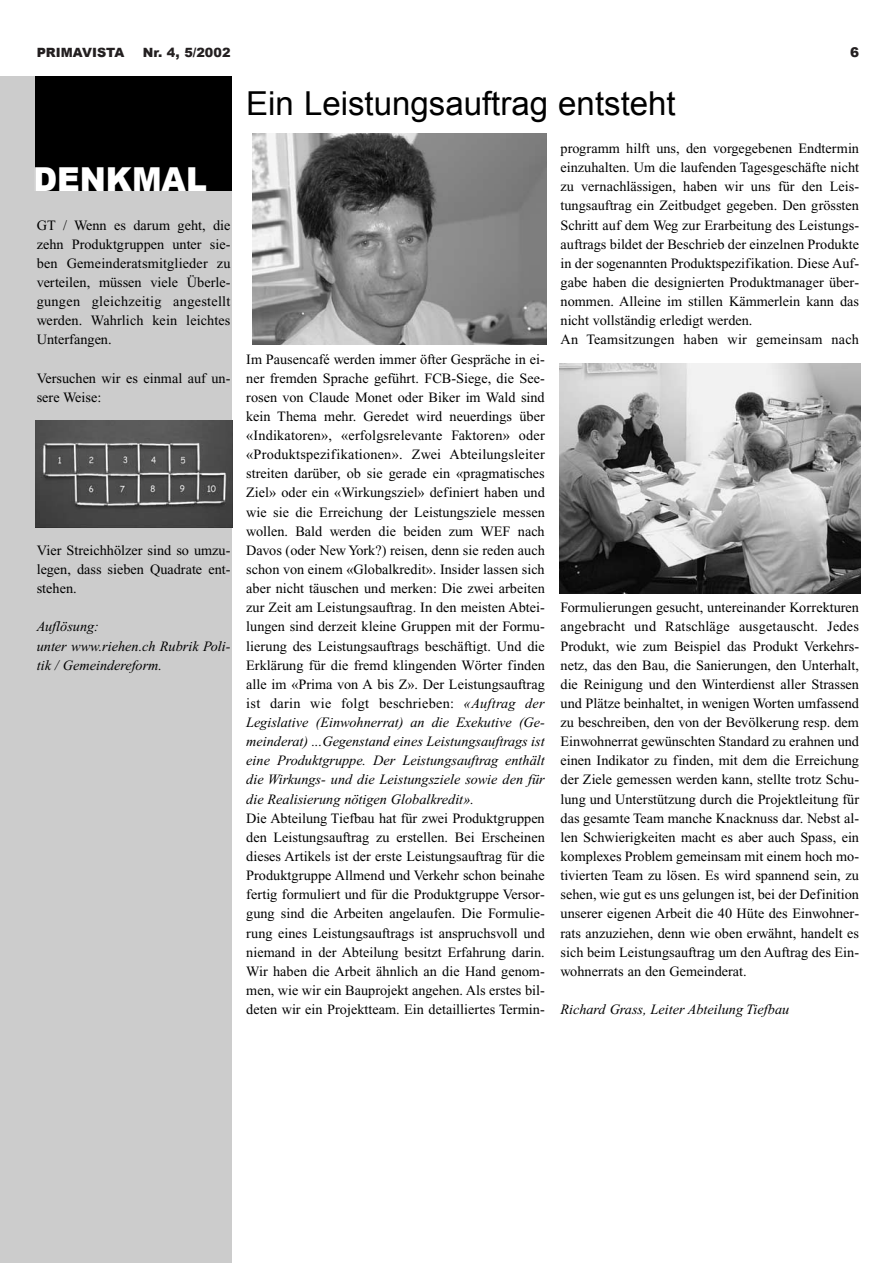
<style>
.page{position:relative;width:893px;height:1263px;background:#fff}
.page>*{position:absolute;margin:0;border:0;box-sizing:border-box;transform-origin:0 0}
.t1{font:33px "Arial";color:#000}
.t2{font:900 33px "Arial";color:#fff;scale:.95 1}
.t3{font:14.25px/19.2px "Times New Roman";color:#000;text-align:justify}
.t4{font:italic 14.25px/19.2px "Times New Roman";color:#000}
.t5{font:900 13.5px "Arial";color:#231f20}
.t6{font:900 12.75px "Arial";color:#231f20}
.s1{font-style:italic}
</style>
<div class="page">
<div style="left:0;top:77px;width:232px;height:1186px;background:#ccc"></div>
<div style="left:35px;top:77px;width:197px;height:114px;background:#000"></div>
<img style="left:252px;top:134px;width:294px;height:210px">
<img style="left:559px;top:364px;width:301px;height:229px">
<img style="left:35px;top:421px;width:197px;height:106px">
<p class="t6" style="left:37px;top:43px;width:89px">PRIMAVISTA</p>
<p class="t6" style="left:143px;top:43px;width:89px">Nr. 4, 5/2002</p>
<p class="t5" style="left:850px;top:43px;width:11px">6</p>
<h1 class="t2" style="left:33px;top:155px;width:185px">DENKMAL</h1>
<p class="t3" style="left:37px;top:217px;width:195px">GT / Wenn es darum geht, die zehn Produktgruppen unter sie&shy;ben Gemeinderatsmitglieder zu verteilen, müssen viele Überle&shy;gungen gleichzeitig angestellt werden. Wahrlich kein leichtes Unterfangen.</p>
<p class="t3" style="left:37px;top:370px;width:195px">Versuchen wir es einmal auf un&shy;sere Weise:</p>
<p class="t3" style="left:37px;top:542px;width:195px">Vier Streichhölzer sind so umzu&shy;legen, dass sieben Quadrate ent&shy;stehen.</p>
<p class="t4" style="left:37px;top:618px;width:195px">Auflösung:<br>unter www.riehen.ch Rubrik Poli&shy;tik / Gemeindereform.</p>
<h1 class="t1" style="left:246px;top:85px;width:431px">Ein Leistungsauftrag entsteht</h1>
<p class="t3" style="left:246px;top:351px;width:300px">Im Pausencafé werden immer öfter Gespräche in ei&shy;ner fremden Sprache geführt. FCB-Siege, die See&shy;rosen von Claude Monet oder Biker im Wald sind kein Thema mehr. Geredet wird neuerdings über «Indikatoren», «erfolgsrelevante Faktoren» oder «Produktspezifikationen». Zwei Abteilungsleiter streiten darüber, ob sie gerade ein «pragmatisches Ziel» oder ein «Wirkungsziel» definiert haben und wie sie die Erreichung der Leistungsziele messen wollen. Bald werden die beiden zum WEF nach Davos (oder New York?) reisen, denn sie reden auch schon von einem «Globalkredit». Insider lassen sich aber nicht täuschen und merken: Die zwei arbeiten zur Zeit am Leistungsauftrag. In den meisten Abtei&shy;lungen sind derzeit kleine Gruppen mit der Formu&shy;lierung des Leistungsauftrags beschäftigt. Und die Erklärung für die fremd klingenden Wörter finden alle im «Prima von A bis Z». Der Leistungsauftrag ist darin wie folgt beschrieben: <span class="s1">«Auftrag der Legislative (Einwohnerrat) an die Exekutive (Ge&shy;meinderat) ...Gegenstand eines Leistungsauftrags ist eine Produktgruppe. Der Leistungsauftrag enthält die Wirkungs- und die Leistungsziele sowie den für die Realisierung nötigen Globalkredit».</span></p>
<p class="t3" style="left:246px;top:810px;width:300px">Die Abteilung Tiefbau hat für zwei Produktgruppen den Leistungsauftrag zu erstellen. Bei Erscheinen dieses Artikels ist der erste Leistungsauftrag für die Produktgruppe Allmend und Verkehr schon beinahe fertig formuliert und für die Produktgruppe Versor&shy;gung sind die Arbeiten angelaufen. Die Formulie&shy;rung eines Leistungsauftrags ist anspruchsvoll und niemand in der Abteilung besitzt Erfahrung darin.<br>Wir haben die Arbeit ähnlich an die Hand genom&shy;men, wie wir ein Bauprojekt angehen. Als erstes bil&shy;deten wir ein Projektteam. Ein detailliertes Termin-</p>
<p class="t3" style="left:560px;top:140px;width:300px;text-align:left">programm hilft uns, den vorgegebenen Endtermin einzuhalten. Um die laufenden Tagesgeschäfte nicht zu vernachlässigen, haben wir uns für den Leis&shy;tungsauftrag ein Zeitbudget gegeben. Den grössten Schritt auf dem Weg zur Erarbeitung des Leistungs&shy;auftrags bildet der Beschrieb der einzelnen Produkte in der sogenannten Produktspezifikation. Diese Auf&shy;gabe haben die designierten Produktmanager über&shy;nommen. Alleine im stillen Kämmerlein kann das nicht vollständig erledigt werden.<br>An Teamsitzungen haben wir gemeinsam nach</p>
<p class="t3" style="left:560px;top:599px;width:300px">Formulierungen gesucht, untereinander Korrekturen angebracht und Ratschläge ausgetauscht. Jedes Produkt, wie zum Beispiel das Produkt Verkehrs&shy;netz, das den Bau, die Sanierungen, den Unterhalt, die Reinigung und den Winterdienst aller Strassen und Plätze beinhaltet, in wenigen Worten umfassend zu beschreiben, den von der Bevölkerung resp. dem Einwohnerrat gewünschten Standard zu erahnen und einen Indikator zu finden, mit dem die Erreichung der Ziele gemessen werden kann, stellte trotz Schu&shy;lung und Unterstützung durch die Projektleitung für das gesamte Team manche Knacknuss dar. Nebst al&shy;len Schwierigkeiten macht es aber auch Spass, ein komplexes Problem gemeinsam mit einem hoch mo&shy;tivierten Team zu lösen. Es wird spannend sein, zu sehen, wie gut es uns gelungen ist, bei der Definition unserer eigenen Arbeit die 40 Hüte des Einwohner&shy;rats anzuziehen, denn wie oben erwähnt, handelt es sich beim Leistungsauftrag um den Auftrag des Ein&shy;wohnerrats an den Gemeinderat.</p>
<p class="t4" style="left:560px;top:1001px;width:230px">Richard Grass, Leiter Abteilung Tiefbau</p>
</div>
